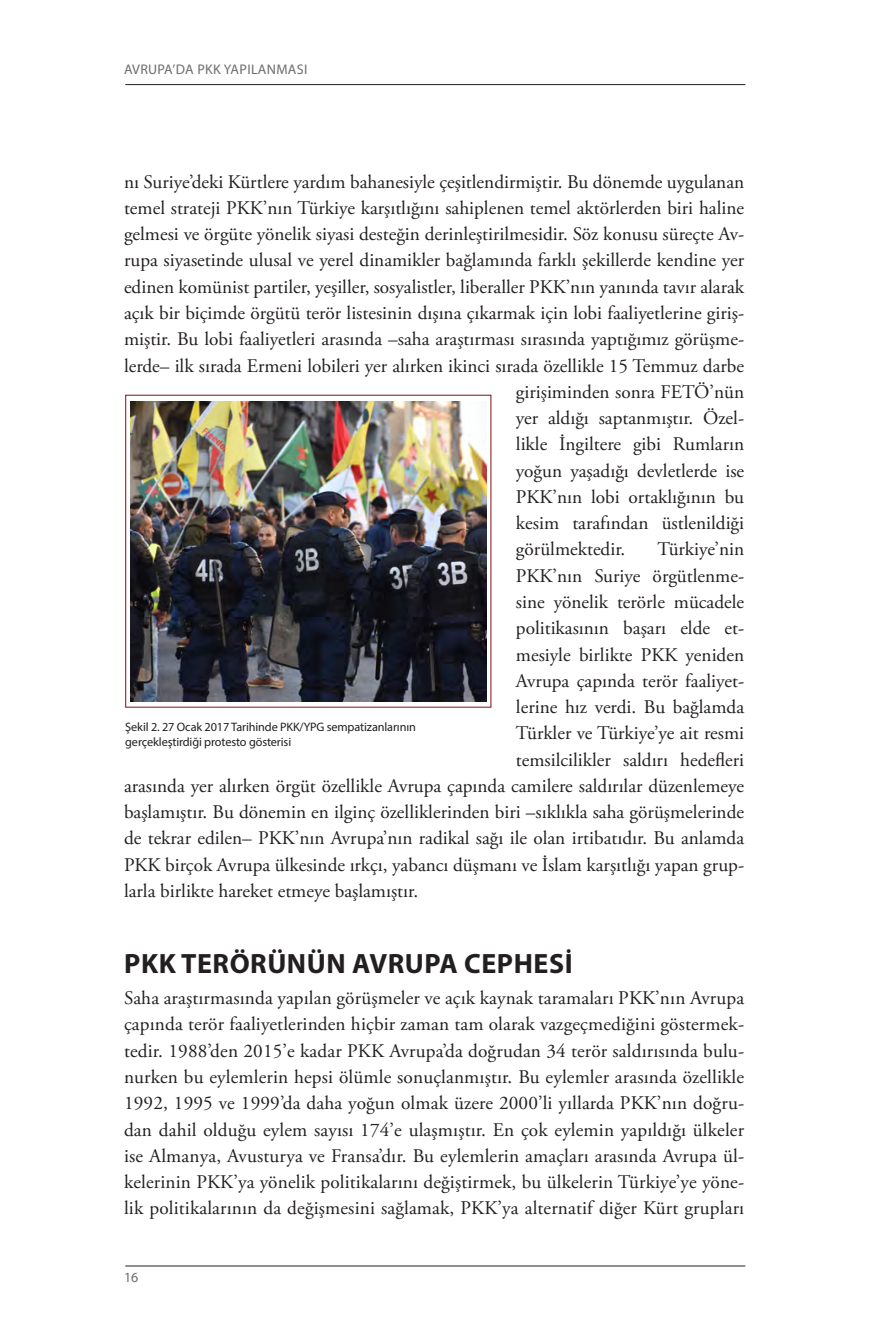
<style>
.page{position:relative;width:893px;height:1340px;background:#fff}
.page>*{position:absolute;margin:0;border:0;box-sizing:border-box;transform-origin:0 0}
.baslik_2{font:700 28px "Myriad Pro";letter-spacing:.02em;color:#231f20}
.Metin{font:19.25px/26.2px "Adobe Garamond Pro";color:#231f20;text-align:justify}
.t1{font:14px "Myriad Pro";letter-spacing:.025em;color:#6c6d70}
.Resim_Altı{font:12.25px/14.9px "Myriad Pro";letter-spacing:-.01em;color:#231f20}
</style>
<div class="page">
<hr style="left:125px;top:1265px;width:620px;height:1px;background:#231f20">
<hr style="left:125px;top:84px;width:620px;height:1px;background:#231f20">
<img style="left:131px;top:401px;width:355px;height:300px">
<p class="t1" style="left:124px;top:61px;width:185px">AVRUPA’DA PKK YAPILANMASI</p>
<p class="Metin" style="left:124px;top:169px;width:622px">nı Suriye’deki Kürtlere yardım bahanesiyle çeşitlendirmiştir. Bu dönemde uygulanan</p>
<p class="Metin" style="left:124px;top:195px;width:622px">temel strateji PKK’nın Türkiye karşıtlığını sahiplenen temel aktörlerden biri haline</p>
<p class="Metin" style="left:124px;top:222px;width:622px">gelmesi ve örgüte yönelik siyasi desteğin derinleştirilmesidir. Söz konusu süreçte Av-</p>
<p class="Metin" style="left:124px;top:248px;width:622px">rupa siyasetinde ulusal ve yerel dinamikler bağlamında farklı şekillerde kendine yer</p>
<p class="Metin" style="left:124px;top:274px;width:622px">edinen komünist partiler, yeşiller, sosyalistler, liberaller PKK’nın yanında tavır alarak</p>
<p class="Metin" style="left:124px;top:300px;width:622px">açık bir biçimde örgütü terör listesinin dışına çıkarmak için lobi faaliyetlerine giriş-</p>
<p class="Metin" style="left:124px;top:327px;width:622px">miştir. Bu lobi faaliyetleri arasında –saha araştırması sırasında yaptığımız görüşme-</p>
<p class="Metin" style="left:124px;top:353px;width:622px">lerde– ilk sırada Ermeni lobileri yer alırken ikinci sırada özellikle 15 Temmuz darbe</p>
<p class="Metin" style="left:516px;top:379px;width:230px">girişiminden sonra FETÖ’nün</p>
<p class="Metin" style="left:516px;top:405px;width:230px">yer aldığı saptanmıştır. Özel-</p>
<p class="Metin" style="left:516px;top:432px;width:230px">likle İngiltere gibi Rumların</p>
<p class="Metin" style="left:516px;top:458px;width:230px">yoğun yaşadığı devletlerde ise</p>
<p class="Metin" style="left:516px;top:484px;width:230px">PKK’nın lobi ortaklığının bu</p>
<p class="Metin" style="left:516px;top:510px;width:230px">kesim tarafından üstlenildiği</p>
<p class="Metin" style="left:516px;top:537px;width:111px">görülmektedir.</p>
<p class="Metin" style="left:657px;top:537px;width:88px">Türkiye’nin</p>
<p class="Metin" style="left:516px;top:563px;width:230px">PKK’nın Suriye örgütlenme-</p>
<p class="Metin" style="left:516px;top:589px;width:230px">sine yönelik terörle mücadele</p>
<p class="Metin" style="left:516px;top:615px;width:230px">politikasının başarı elde et-</p>
<p class="Metin" style="left:516px;top:642px;width:230px">mesiyle birlikte PKK yeniden</p>
<p class="Metin" style="left:516px;top:668px;width:230px">Avrupa çapında terör faaliyet-</p>
<p class="Metin" style="left:516px;top:694px;width:230px">lerine hız verdi. Bu bağlamda</p>
<p class="Metin" style="left:516px;top:720px;width:230px">Türkler ve Türkiye’ye ait resmi</p>
<p class="Metin" style="left:516px;top:747px;width:230px">temsilcilikler saldırı hedefleri</p>
<p class="Metin" style="left:124px;top:773px;width:622px">arasında yer alırken örgüt özellikle Avrupa çapında camilere saldırılar düzenlemeye</p>
<p class="Metin" style="left:124px;top:799px;width:622px">başlamıştır. Bu dönemin en ilginç özelliklerinden biri –sıklıkla saha görüşmelerinde</p>
<p class="Metin" style="left:124px;top:825px;width:622px">de tekrar edilen– PKK’nın Avrupa’nın radikal sağı ile olan irtibatıdır. Bu anlamda</p>
<p class="Metin" style="left:124px;top:852px;width:622px">PKK birçok Avrupa ülkesinde ırkçı, yabancı düşmanı ve İslam karşıtlığı yapan grup-</p>
<p class="Metin" style="left:124px;top:878px;width:296px">larla birlikte hareket etmeye başlamıştır.</p>
<p class="Resim_Altı" style="left:125px;top:719px;width:292px">Şekil 2. 27 Ocak 2017 Tarihinde PKK/YPG sempatizanlarının gerçekleştirdiği protesto gösterisi</p>
<p class="baslik_2" style="left:124px;top:945px;width:450px">PKK TERÖRÜNÜN AVRUPA CEPHESI</p>
<p class="Metin" style="left:124px;top:985px;width:622px">Saha araştırmasında yapılan görüşmeler ve açık kaynak taramaları PKK’nın Avrupa çapında terör faaliyetlerinden hiçbir zaman tam olarak vazgeçmediğini göstermek&shy;tedir. 1988’den 2015’e kadar PKK Avrupa’da doğrudan 34 terör saldırısında bulu&shy;nurken bu eylemlerin hepsi ölümle sonuçlanmıştır. Bu eylemler arasında özellikle 1992, 1995 ve 1999’da daha yoğun olmak üzere 2000’li yıllarda PKK’nın doğru&shy;dan dahil olduğu eylem sayısı 174’e ulaşmıştır. En çok eylemin yapıldığı ülkeler ise Almanya, Avusturya ve Fransa’dır. Bu eylemlerin amaçları arasında Avrupa ül&shy;kelerinin PKK’ya yönelik politikalarını değiştirmek, bu ülkelerin Türkiye’ye yöne&shy;lik politikalarının da değişmesini sağlamak, PKK’ya alternatif diğer Kürt grupları</p>
<p class="t1" style="left:124px;top:1269px;width:16px">16</p>
</div>
